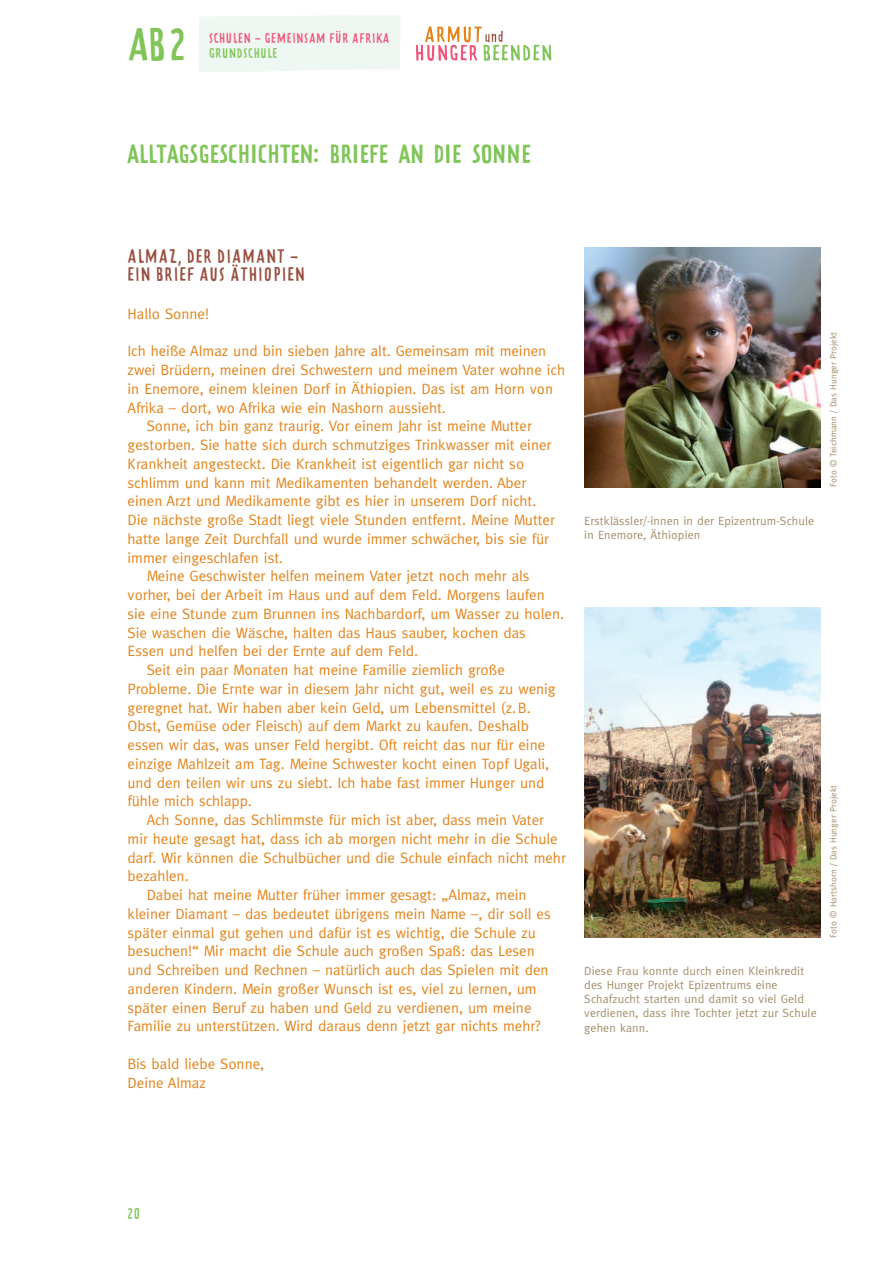
<style>
.page{position:relative;width:893px;height:1263px;background:#fff}
.page>*{position:absolute;margin:0;border:0;box-sizing:border-box;transform-origin:0 0}
.t1{font:45px "Prater Block Two Fill";color:#81c559}
.t2{font:23.25px "Prater Sans One";letter-spacing:.03em;color:#81c559}
.t3{font:18.75px/18.8px "Prater Block Two Fill";letter-spacing:-.05em;color:#984f3f}
.t4{font:15px/18.8px "Meta";color:#e2841a}
.t5{font:15px "Prater Block Two Fill";color:#81c559}
.t6{font:13.5px "Prater Block Two Fill";letter-spacing:-.05em;color:#f0547b}
.t7{font:13.5px "Prater Block Two Fill";letter-spacing:-.05em;color:#81c559}
.t8{font:12px/14.1px "Meta";letter-spacing:.01em;color:#a38d69}
.t9{font:9px "Meta";letter-spacing:.01em;color:#a38d69}
</style>
<div class="page">
<div style="left:199px;top:15px;width:201px;height:57px;background:#eef7f1"></div>
<svg style="left:416px;top:26px;width:135px;height:35px"></svg>
<img style="left:584px;top:247px;width:237px;height:240px">
<img style="left:584px;top:607px;width:237px;height:331px">
<h1 class="t1" style="left:128px;top:17px;width:64px">AB 2</h1>
<p class="t6" style="left:209px;top:29px;width:183px">SCHULEN – GEMEINSAM FÜR AFRIKA</p>
<p class="t7" style="left:209px;top:44px;width:71px">GRUNDSCHULE</p>
<h2 class="t2" style="left:128px;top:140px;width:405px">ALLTAGSGESCHICHTEN: BRIEFE AN DIE SONNE</h2>
<p class="t3" style="left:128px;top:246px;width:181px">ALMAZ, DER DIAMANT –<br>EIN BRIEF AUS ÄTHIOPIEN</p>
<p class="t4" style="left:128px;top:304px;width:83px">Hallo Sonne!</p>
<p class="t4" style="left:128px;top:341px;width:420px">Ich heiße Almaz und bin sieben Jahre alt. Gemeinsam mit meinen</p>
<p class="t4" style="left:128px;top:360px;width:439px">zwei Brüdern, meinen drei Schwestern und meinem Vater wohne ich</p>
<p class="t4" style="left:128px;top:379px;width:427px">in Enemore, einem kleinen Dorf in Äthiopien. Das ist am Horn von</p>
<p class="t4" style="left:128px;top:398px;width:320px">Afrika – dort, wo Afrika wie ein Nashorn aussieht.</p>
<p class="t4" style="left:147px;top:416px;width:387px">Sonne, ich bin ganz traurig. Vor einem Jahr ist meine Mutter</p>
<p class="t4" style="left:128px;top:435px;width:425px">gestorben. Sie hatte sich durch schmutziges Trinkwasser mit einer</p>
<p class="t4" style="left:128px;top:454px;width:398px">Krankheit angesteckt. Die Krankheit ist eigentlich gar nicht so</p>
<p class="t4" style="left:128px;top:473px;width:400px">schlimm und kann mit Medikamenten behandelt werden. Aber</p>
<p class="t4" style="left:128px;top:491px;width:410px">einen Arzt und Medikamente gibt es hier in unserem Dorf nicht.</p>
<p class="t4" style="left:128px;top:510px;width:429px">Die nächste große Stadt liegt viele Stunden entfernt. Meine Mutter</p>
<p class="t4" style="left:128px;top:529px;width:423px">hatte lange Zeit Durchfall und wurde immer schwächer, bis sie für</p>
<p class="t4" style="left:128px;top:548px;width:157px">immer eingeschlafen ist.</p>
<p class="t4" style="left:147px;top:566px;width:384px">Meine Geschwister helfen meinem Vater jetzt noch mehr als</p>
<p class="t4" style="left:128px;top:585px;width:419px">vorher, bei der Arbeit im Haus und auf dem Feld. Morgens laufen</p>
<p class="t4" style="left:128px;top:604px;width:438px">sie eine Stunde zum Brunnen ins Nachbardorf, um Wasser zu holen.</p>
<p class="t4" style="left:128px;top:623px;width:400px">Sie waschen die Wäsche, halten das Haus sauber, kochen das</p>
<p class="t4" style="left:128px;top:641px;width:292px">Essen und helfen bei der Ernte auf dem Feld.</p>
<p class="t4" style="left:147px;top:660px;width:360px">Seit ein paar Monaten hat meine Familie ziemlich große</p>
<p class="t4" style="left:128px;top:679px;width:430px">Probleme. Die Ernte war in diesem Jahr nicht gut, weil es zu wenig</p>
<p class="t4" style="left:128px;top:698px;width:405px">geregnet hat. Wir haben aber kein Geld, um Lebensmittel (z. B.</p>
<p class="t4" style="left:128px;top:716px;width:403px">Obst, Gemüse oder Fleisch) auf dem Markt zu kaufen. Deshalb</p>
<p class="t4" style="left:128px;top:735px;width:419px">essen wir das, was unser Feld hergibt. Oft reicht das nur für eine</p>
<p class="t4" style="left:128px;top:754px;width:423px">einzige Mahlzeit am Tag. Meine Schwester kocht einen Topf Ugali,</p>
<p class="t4" style="left:128px;top:773px;width:418px">und den teilen wir uns zu siebt. Ich habe fast immer Hunger und</p>
<p class="t4" style="left:128px;top:791px;width:126px">fühle mich schlapp.</p>
<p class="t4" style="left:147px;top:810px;width:399px">Ach Sonne, das Schlimmste für mich ist aber, dass mein Vater</p>
<p class="t4" style="left:128px;top:829px;width:432px">mir heute gesagt hat, dass ich ab morgen nicht mehr in die Schule</p>
<p class="t4" style="left:128px;top:848px;width:440px">darf. Wir können die Schulbücher und die Schule einfach nicht mehr</p>
<p class="t4" style="left:128px;top:866px;width:63px">bezahlen.</p>
<p class="t4" style="left:147px;top:885px;width:381px">Dabei hat meine Mutter früher immer gesagt: „Almaz, mein</p>
<p class="t4" style="left:128px;top:904px;width:425px">kleiner Diamant – das bedeutet übrigens mein Name –, dir soll es</p>
<p class="t4" style="left:128px;top:923px;width:410px">später einmal gut gehen und dafür ist es wichtig, die Schule zu</p>
<p class="t4" style="left:128px;top:941px;width:409px">besuchen!“ Mir macht die Schule auch großen Spaß: das Lesen</p>
<p class="t4" style="left:128px;top:960px;width:423px">und Schreiben und Rechnen – natürlich auch das Spielen mit den</p>
<p class="t4" style="left:128px;top:979px;width:411px">anderen Kindern. Mein großer Wunsch ist es, viel zu lernen, um</p>
<p class="t4" style="left:128px;top:998px;width:405px">später einen Beruf zu haben und Geld zu verdienen, um meine</p>
<p class="t4" style="left:128px;top:1016px;width:415px">Familie zu unterstützen. Wird daraus denn jetzt gar nichts mehr?</p>
<p class="t4" style="left:128px;top:1054px;width:138px">Bis bald liebe Sonne,<br>Deine Almaz</p>
<p class="t8" style="left:584px;top:514px;width:231px;line-height:13.5px">Erstklässler/-innen in der Epizentrum-Schule in Enemore, Äthiopien</p>
<p class="t9" style="left:828px;top:487px;width:157px;rotate:-90deg">Foto © Teichmann / Das Hunger Projekt</p>
<p class="t8" style="left:584px;top:964px;width:234px">Diese Frau konnte durch einen Kleinkredit des Hunger Projekt Epizentrums eine Schafzucht starten und damit so viel Geld verdienen, dass ihre Tochter jetzt zur Schule gehen kann.</p>
<p class="t9" style="left:828px;top:938px;width:154px;rotate:-90deg">Foto © Hartshorn / Das Hunger Projekt</p>
<p class="t5" style="left:128px;top:1204px;width:16px">20</p>
</div>
